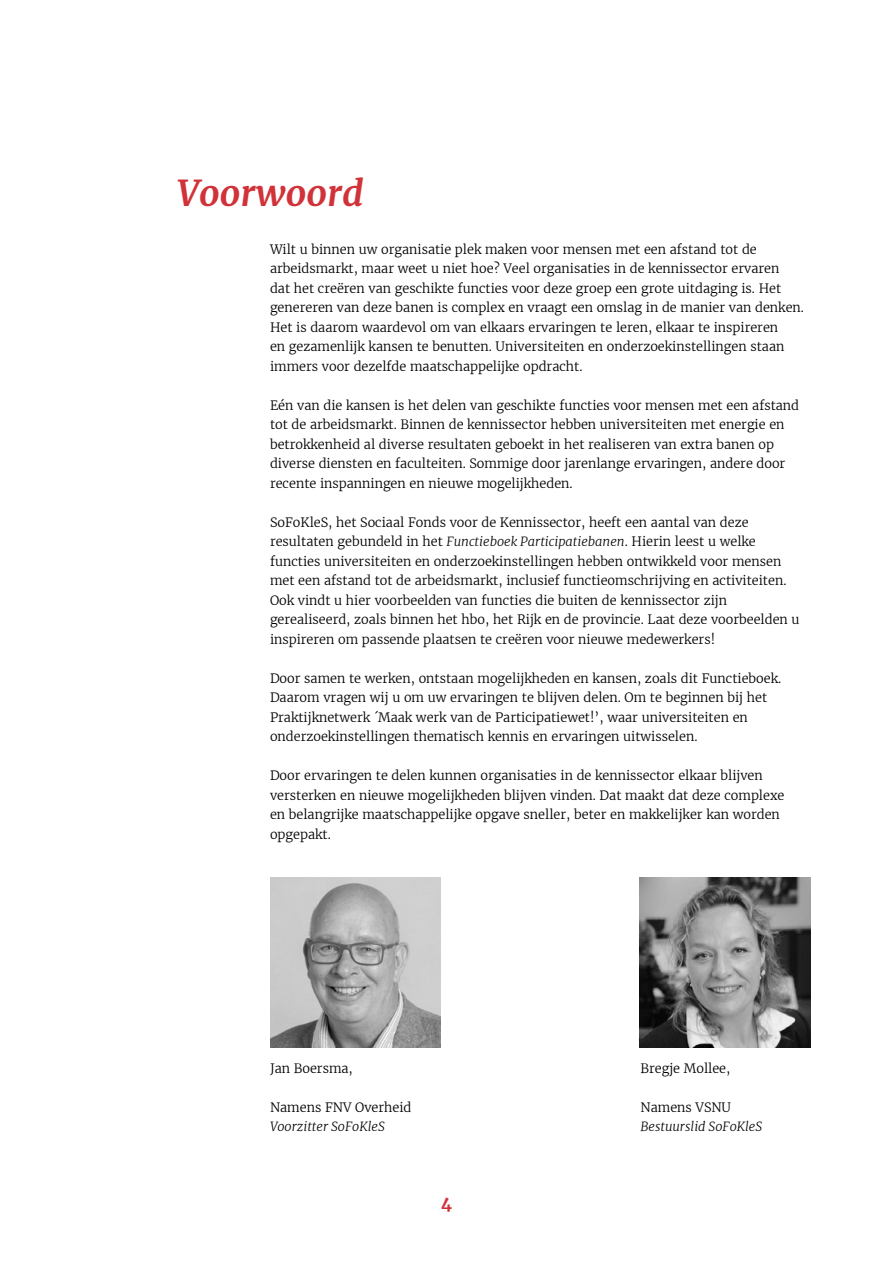
<style>
.page{position:relative;width:893px;height:1263px;background:#fff}
.page>*{position:absolute;margin:0;border:0;box-sizing:border-box;transform-origin:0 0}
.t1{font:italic 700 36px "Merriweather";color:#d13239}
.t2{font:700 16.5px "Merriweather";color:#d13239}
.t3{font:300 12.75px/19.5px "Merriweather";color:#000}
.t4{font:italic 300 12.75px "Merriweather";color:#000}
.s1{font-style:italic}
</style>
<div class="page">
<img style="left:270px;top:877px;width:170px;height:170px">
<img style="left:640px;top:877px;width:170px;height:170px">
<h1 class="t1" style="left:178px;top:168px;width:188px">Voorwoord</h1>
<p class="t3" style="left:270px;top:239px;width:535px">Wilt u binnen uw organisatie plek maken voor mensen met een afstand tot de arbeidsmarkt, maar weet u niet hoe? Veel organisaties in de kennissector ervaren<br>dat het creëren van geschikte functies voor deze groep een grote uitdaging is. Het genereren van deze banen is complex en vraagt een omslag in de manier van denken.<br>Het is daarom waardevol om van elkaars ervaringen te leren, elkaar te inspireren<br>en gezamenlijk kansen te benutten. Universiteiten en onderzoekinstellingen staan immers voor dezelfde maatschappelijke opdracht.</p>
<p class="t3" style="left:270px;top:395px;width:531px">Eén van die kansen is het delen van geschikte functies voor mensen met een afstand tot de arbeidsmarkt. Binnen de kennissector hebben universiteiten met energie en betrokkenheid al diverse resultaten geboekt in het realiseren van extra banen op diverse diensten en faculteiten. Sommige door jarenlange ervaringen, andere door recente inspanningen en nieuwe mogelijkheden.</p>
<p class="t3" style="left:270px;top:512px;width:531px">SoFoKleS, het Sociaal Fonds voor de Kennissector, heeft een aantal van deze resultaten gebundeld in het <span class="s1">Functieboek Participatiebanen</span>. Hierin leest u welke functies universiteiten en onderzoekinstellingen hebben ontwikkeld voor mensen met een afstand tot de arbeidsmarkt, inclusief functieomschrijving en activiteiten.<br>Ook vindt u hier voorbeelden van functies die buiten de kennissector zijn gerealiseerd, zoals binnen het hbo, het Rijk en de provincie. Laat deze voorbeelden u inspireren om passende plaatsen te creëren voor nieuwe medewerkers!</p>
<p class="t3" style="left:270px;top:668px;width:513px">Door samen te werken, ontstaan mogelijkheden en kansen, zoals dit Functieboek.<br>Daarom vragen wij u om uw ervaringen te blijven delen. Om te beginnen bij het Praktijknetwerk ´Maak werk van de Participatiewet!’, waar universiteiten en onderzoekinstellingen thematisch kennis en ervaringen uitwisselen.</p>
<p class="t3" style="left:270px;top:765px;width:516px">Door ervaringen te delen kunnen organisaties in de kennissector elkaar blijven versterken en nieuwe mogelijkheden blijven vinden. Dat maakt dat deze complexe en belangrijke maatschappelijke opgave sneller, beter en makkelijker kan worden opgepakt.</p>
<p class="t3" style="left:270px;top:1058px;width:84px">Jan Boersma,</p>
<p class="t3" style="left:641px;top:1058px;width:91px">Bregje Mollee,</p>
<p class="t3" style="left:270px;top:1097px;width:143px">Namens FNV Overheid</p>
<p class="t3" style="left:641px;top:1097px;width:92px">Namens VSNU</p>
<p class="t4" style="left:270px;top:1118px;width:116px">Voorzitter SoFoKleS</p>
<p class="t4" style="left:641px;top:1118px;width:123px">Bestuurslid SoFoKleS</p>
<p class="t2" style="left:441px;top:1192px;width:12px">4</p>
</div>
